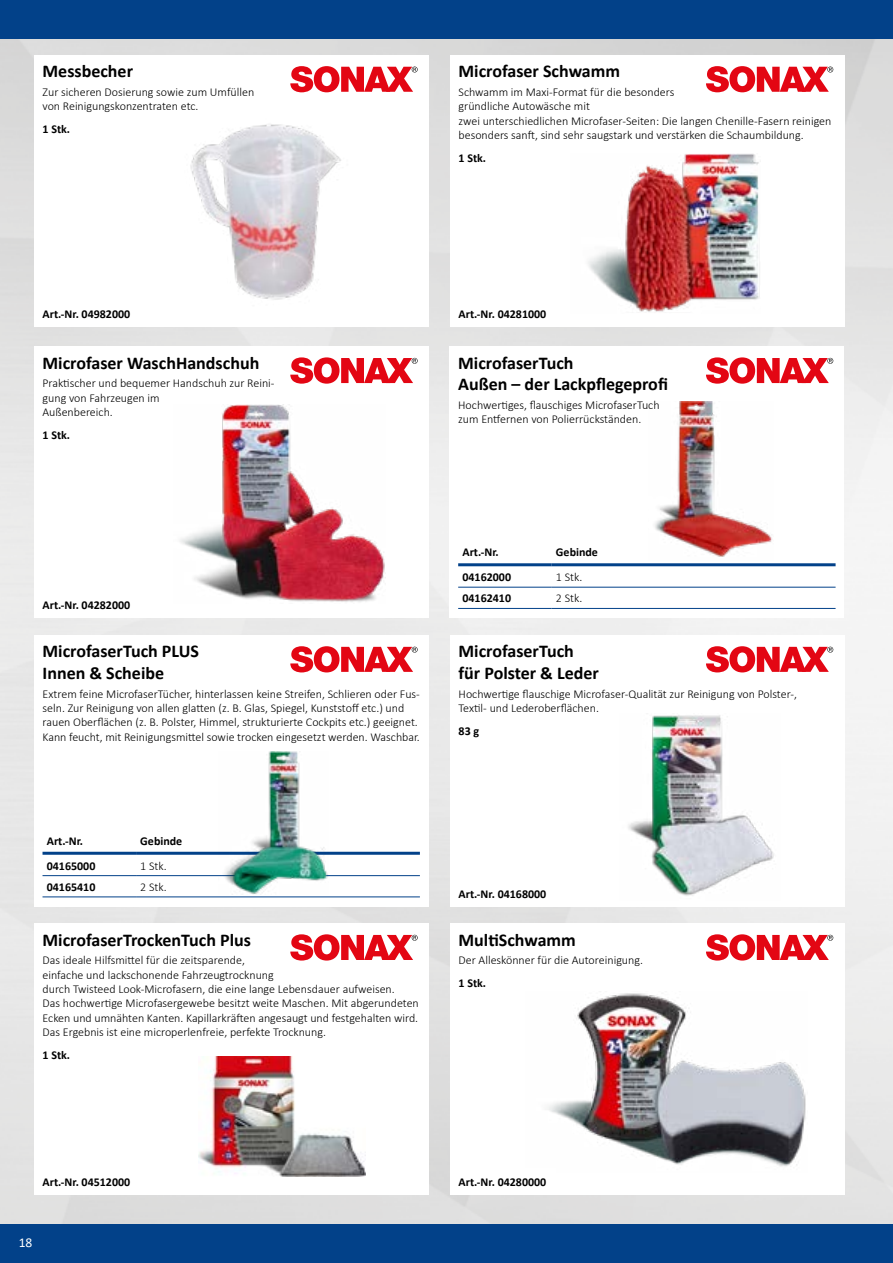
<style>
.page{position:relative;width:893px;height:1263px;background:#fff}
.page>*{position:absolute;margin:0;border:0;box-sizing:border-box;transform-origin:0 0}
.t1{font:700 18px/21.6px "Calibri";color:#000}
.t2{font:13.5px "Calibri";color:#fff}
.t3{font:300 12px/14.4px "Calibri";color:#000}
.t4{font:700 12px "Calibri";color:#000}
</style>
<div class="page">
<img style="left:0;top:38px;width:893px;height:1187px">
<div style="left:0;top:1225px;width:893px;height:38px;background:#024189"></div>
<div style="left:0;top:0;width:893px;height:38px;background:#024189"></div>
<div style="left:34px;top:55px;width:394px;height:271px;background:#fff"></div>
<img style="left:190px;top:124px;width:151px;height:176px">
<svg style="left:290px;top:66px;width:128px;height:26px"></svg>
<div style="left:450px;top:55px;width:394px;height:271px;background:#fff"></div>
<img style="left:588px;top:153px;width:172px;height:159px">
<svg style="left:706px;top:66px;width:127px;height:26px"></svg>
<div style="left:34px;top:347px;width:394px;height:271px;background:#fff"></div>
<img style="left:180px;top:404px;width:206px;height:198px">
<svg style="left:290px;top:357px;width:128px;height:27px"></svg>
<div style="left:450px;top:347px;width:394px;height:271px;background:#fff"></div>
<img style="left:655px;top:401px;width:117px;height:156px">
<svg style="left:706px;top:357px;width:127px;height:27px"></svg>
<hr style="left:458px;top:563px;width:94px;height:3px;background:#024189">
<hr style="left:552px;top:563px;width:284px;height:3px;background:#024189">
<hr style="left:458px;top:587px;width:94px;height:1px;background:#024189">
<hr style="left:552px;top:587px;width:284px;height:1px;background:#024189">
<hr style="left:458px;top:608px;width:94px;height:1px;background:#024189">
<hr style="left:552px;top:608px;width:284px;height:1px;background:#024189">
<div style="left:34px;top:635px;width:394px;height:271px;background:#fff"></div>
<svg style="left:290px;top:646px;width:128px;height:26px"></svg>
<hr style="left:43px;top:852px;width:93px;height:3px;background:#024189">
<hr style="left:136px;top:852px;width:284px;height:3px;background:#024189">
<hr style="left:43px;top:875px;width:93px;height:1px;background:#024189">
<hr style="left:136px;top:875px;width:284px;height:1px;background:#024189">
<hr style="left:43px;top:896px;width:93px;height:1px;background:#024189">
<hr style="left:136px;top:896px;width:284px;height:1px;background:#024189">
<div style="left:450px;top:635px;width:394px;height:271px;background:#fff"></div>
<img style="left:628px;top:715px;width:146px;height:181px">
<svg style="left:706px;top:646px;width:127px;height:26px"></svg>
<div style="left:34px;top:923px;width:394px;height:271px;background:#fff"></div>
<img style="left:199px;top:1057px;width:166px;height:120px">
<svg style="left:290px;top:934px;width:128px;height:26px"></svg>
<div style="left:450px;top:923px;width:394px;height:271px;background:#fff"></div>
<img style="left:548px;top:993px;width:258px;height:174px">
<svg style="left:706px;top:934px;width:127px;height:26px"></svg>
<img style="left:219px;top:751px;width:110px;height:143px">
<h1 class="t1" style="left:43px;top:60px;width:92px">Messbecher</h1>
<p class="t3" style="left:43px;top:85px;width:213px">Zur sicheren Dosierung sowie zum Umfüllen von Reinigungskonzentraten etc.</p>
<p class="t4" style="left:43px;top:121px;width:29px">1 Stk.</p>
<h1 class="t1" style="left:459px;top:60px;width:163px">Microfaser Schwamm</h1>
<p class="t3" style="left:459px;top:85px;width:374px">Schwamm im Maxi-Format für die besonders<br>gründliche Autowäsche mit<br>zwei unterschiedlichen Microfaser-Seiten: Die langen Chenille-Fasern reinigen besonders sanft, sind sehr saugstark und verstärken die Schaumbildung.</p>
<p class="t4" style="left:459px;top:150px;width:29px">1 Stk.</p>
<p class="t4" style="left:43px;top:305px;width:89px">Art.-Nr. 04982000</p>
<h1 class="t1" style="left:43px;top:352px;width:218px">Microfaser WaschHandschuh</h1>
<p class="t3" style="left:43px;top:376px;width:234px">Praktischer und bequemer Handschuh zur Reini&shy;gung von Fahrzeugen im<br>Außenbereich.</p>
<p class="t4" style="left:43px;top:426px;width:29px">1 Stk.</p>
<p class="t4" style="left:459px;top:305px;width:89px">Art.-Nr. 04281000</p>
<h1 class="t1" style="left:458px;top:352px;width:211px">MicrofaserTuch<br>Außen – der Lackpflegeprofi</h1>
<p class="t3" style="left:458px;top:397px;width:203px">Hochwertiges, flauschiges MicrofaserTuch zum Entfernen von Polierrückständen.</p>
<p class="t4" style="left:43px;top:597px;width:89px">Art.-Nr. 04282000</p>
<h1 class="t1" style="left:43px;top:640px;width:158px">MicrofaserTuch PLUS<br>Innen &amp; Scheibe</h1>
<p class="t3" style="left:43px;top:686px;width:379px">Extrem feine MicrofaserTücher, hinterlassen keine Streifen, Schlieren oder Fus&shy;seln. Zur Reinigung von allen glatten (z. B. Glas, Spiegel, Kunststoff etc.) und rauen Oberflächen (z. B. Polster, Himmel, strukturierte Cockpits etc.) geeignet.<br>Kann feucht, mit Reinigungsmittel sowie trocken eingesetzt werden. Waschbar.</p>
<p class="t4" style="left:47px;top:832px;width:38px">Art.-Nr.</p>
<p class="t4" style="left:140px;top:832px;width:43px">Gebinde</p>
<p class="t4" style="left:47px;top:857px;width:50px">04165000</p>
<p class="t3" style="left:140px;top:858px;width:28px">1 Stk.</p>
<p class="t4" style="left:47px;top:878px;width:50px">04165410</p>
<p class="t3" style="left:140px;top:879px;width:28px">2 Stk.</p>
<h1 class="t1" style="left:43px;top:928px;width:210px">MicrofaserTrockenTuch Plus</h1>
<p class="t3" style="left:43px;top:953px;width:378px">Das ideale Hilfsmittel für die zeitsparende,<br>einfache und lackschonende Fahrzeugtrocknung<br>durch Twisteed Look-Microfasern, die eine lange Lebensdauer aufweisen.<br>Das hochwertige Microfasergewebe besitzt weite Maschen. Mit abgerundeten Ecken und umnähten Kanten. Kapillarkräften angesaugt und festgehalten wird.<br>Das Ergebnis ist eine microperlenfreie, perfekte Trocknung.</p>
<p class="t4" style="left:43px;top:1046px;width:29px">1 Stk.</p>
<p class="t4" style="left:462px;top:544px;width:38px">Art.-Nr.</p>
<p class="t4" style="left:556px;top:544px;width:43px">Gebinde</p>
<p class="t4" style="left:462px;top:569px;width:50px">04162000</p>
<p class="t3" style="left:556px;top:570px;width:28px">1 Stk.</p>
<p class="t4" style="left:462px;top:590px;width:50px">04162410</p>
<p class="t3" style="left:556px;top:591px;width:28px">2 Stk.</p>
<h1 class="t1" style="left:459px;top:640px;width:142px">MicrofaserTuch für Polster &amp; Leder</h1>
<p class="t3" style="left:459px;top:686px;width:340px">Hochwertige flauschige Microfaser-Qualität zur Reinigung von Polster-,<br>Textil- und Lederoberflächen.</p>
<p class="t4" style="left:459px;top:722px;width:22px">83 g</p>
<p class="t4" style="left:459px;top:885px;width:89px">Art.-Nr. 04168000</p>
<h1 class="t1" style="left:459px;top:928px;width:119px">MultiSchwamm</h1>
<p class="t3" style="left:459px;top:953px;width:186px">Der Alleskönner für die Autoreinigung.</p>
<p class="t4" style="left:459px;top:974px;width:29px">1 Stk.</p>
<p class="t4" style="left:43px;top:1173px;width:89px">Art.-Nr. 04512000</p>
<p class="t2" style="left:19px;top:1233px;width:15px">18</p>
<p class="t4" style="left:459px;top:1173px;width:89px">Art.-Nr. 04280000</p>
</div>
